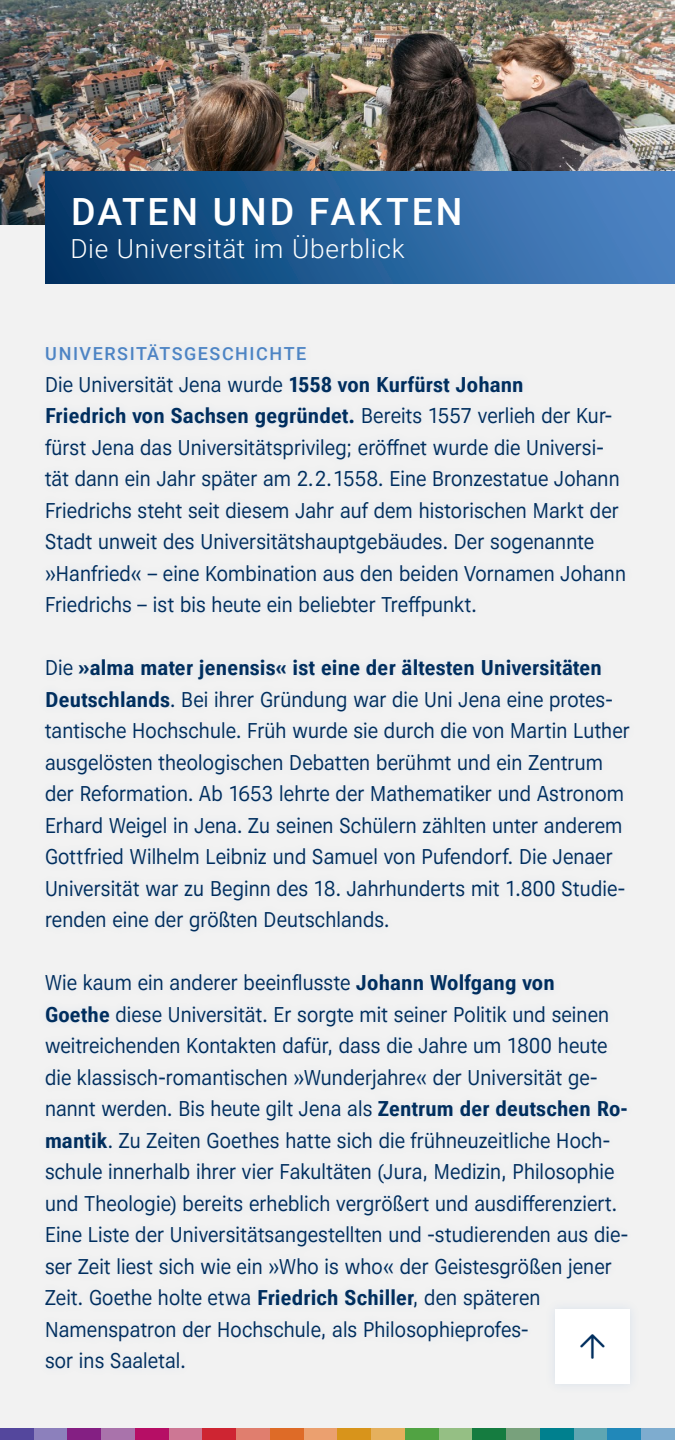
<style>
.page{position:relative;width:675px;height:1440px;background:#f2f2f2}
.page>*{position:absolute;margin:0;border:0;box-sizing:border-box;transform-origin:0 0}
.t1{font:500 37.5px "Roboto";letter-spacing:.075em;color:#fff}
.t2{font:300 26.25px "Roboto";letter-spacing:.025em;color:#fff}
.t3{font:21px/31.5px "Roboto Flex";letter-spacing:.01em;color:#002e5e}
.t4{font:500 18px "Roboto";letter-spacing:.085em;color:#4d84c4}
</style>
<div class="page">
<div style="left:0;top:1429px;width:34px;height:11px;background:#54479d"></div>
<div style="left:34px;top:1429px;width:34px;height:11px;background:#8c80bc"></div>
<div style="left:101px;top:1429px;width:34px;height:11px;background:#a973ab"></div>
<div style="left:169px;top:1429px;width:33px;height:11px;background:#cd7794"></div>
<div style="left:236px;top:1429px;width:34px;height:11px;background:#e07e6e"></div>
<div style="left:304px;top:1429px;width:34px;height:11px;background:#eba06f"></div>
<div style="left:68px;top:1429px;width:33px;height:11px;background:#841f83"></div>
<div style="left:135px;top:1429px;width:34px;height:11px;background:#b60e65"></div>
<div style="left:202px;top:1429px;width:34px;height:11px;background:#ce2532"></div>
<div style="left:270px;top:1429px;width:34px;height:11px;background:#de6b27"></div>
<div style="left:371px;top:1429px;width:34px;height:11px;background:#e5b05d"></div>
<div style="left:439px;top:1429px;width:33px;height:11px;background:#95bf84"></div>
<div style="left:506px;top:1429px;width:34px;height:11px;background:#78a17c"></div>
<div style="left:574px;top:1429px;width:34px;height:11px;background:#5fa6b2"></div>
<div style="left:641px;top:1429px;width:34px;height:11px;background:#7eaccf"></div>
<div style="left:338px;top:1429px;width:33px;height:11px;background:#d8941b"></div>
<div style="left:405px;top:1429px;width:34px;height:11px;background:#51a343"></div>
<div style="left:472px;top:1429px;width:34px;height:11px;background:#157c40"></div>
<div style="left:540px;top:1429px;width:34px;height:11px;background:#00808e"></div>
<div style="left:608px;top:1429px;width:33px;height:11px;background:#2188b9"></div>
<div style="left:555px;top:1309px;width:75px;height:75px;background:#fff"></div>
<img style="left:0;top:0;width:675px;height:225px">
<div style="left:45px;top:171px;width:630px;height:113px;background:linear-gradient(to right,#013868,#4e88c9)"></div>
<div style="left:37px;top:335px;width:601px;height:1042px;background:#f0f1f1"></div>
<svg style="left:580px;top:1334px;width:25px;height:25px"></svg>
<p class="t1" style="left:71px;top:185px;width:393px">DATEN UND FAKTEN</p>
<p class="t2" style="left:70px;top:231px;width:336px">Die Universität im Überblick</p>
<p class="t4" style="left:45px;top:341px;width:263px">UNIVERSITÄTSGESCHICHTE</p>
<p class="t3" style="left:45px;top:366px;width:582px">Die Universität Jena wurde 1558 von Kurfürst Johann<br>Friedrich von Sachsen gegründet. Bereits 1557 verlieh der Kur&shy;fürst Jena das Universitätsprivileg; eröffnet wurde die Universi&shy;tät dann ein Jahr später am 2. 2. 1558. Eine Bronzestatue Johann Friedrichs steht seit diesem Jahr auf dem historischen Markt der Stadt unweit des Universitätshauptgebäudes. Der sogenannte »Hanfried« – eine Kombination aus den beiden Vornamen Johann Friedrichs – ist bis heute ein beliebter Treffpunkt.</p>
<p class="t3" style="left:45px;top:650px;width:586px">Die »alma mater jenensis« ist eine der ältesten Universitäten Deutschlands. Bei ihrer Gründung war die Uni Jena eine protes&shy;tantische Hochschule. Früh wurde sie durch die von Martin Luther ausgelösten theologischen Debatten berühmt und ein Zentrum der Reformation. Ab 1653 lehrte der Mathematiker und Astronom Erhard Weigel in Jena. Zu seinen Schülern zählten unter anderem Gottfried Wilhelm Leibniz und Samuel von Pufendorf. Die Jenaer Universität war zu Beginn des 18. Jahrhunderts mit 1.800 Studie&shy;renden eine der größten Deutschlands.</p>
<p class="t3" style="left:45px;top:965px;width:584px">Wie kaum ein anderer beeinflusste Johann Wolfgang von<br>Goethe diese Universität. Er sorgte mit seiner Politik und seinen weitreichenden Kontakten dafür, dass die Jahre um 1800 heute die klassisch-romantischen »Wunderjahre« der Universität ge&shy;nannt werden. Bis heute gilt Jena als Zentrum der deutschen Ro&shy;mantik. Zu Zeiten Goethes hatte sich die frühneuzeitliche Hoch&shy;schule innerhalb ihrer vier Fakultäten (Jura, Medizin, Philosophie und Theologie) bereits erheblich vergrößert und ausdifferenziert.<br>Eine Liste der Universitätsangestellten und -studierenden aus die&shy;ser Zeit liest sich wie ein »Who is who« der Geistesgrößen jener Zeit. Goethe holte etwa Friedrich Schiller, den späteren Namenspatron der Hochschule, als Philosophieprofes-<br>sor ins Saaletal.</p>
</div>
